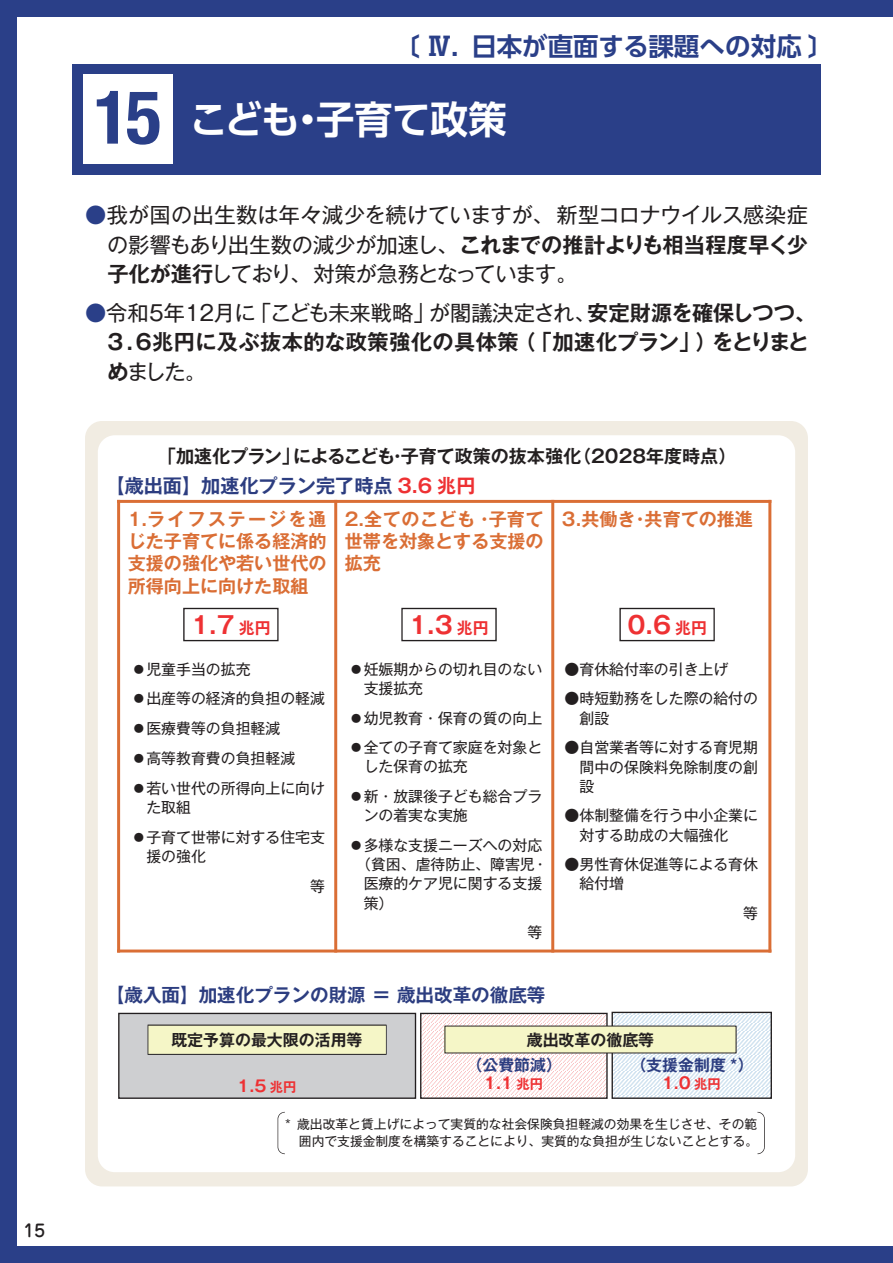
<style>
.page{position:relative;width:893px;height:1263px;background:#2a3f88}
.page>*{position:absolute;margin:0;border:0;box-sizing:border-box;transform-origin:0 0}
.t1{font:700 38.25px "UD Shin Go Pro De";letter-spacing:-.01em;color:#fff}
.t2{font:700 25.5px "UD Shin Go Pro De";color:#2a3f88}
.t3{font:700 23.85px "Gothic MB101 Pr 6 De";color:#ee3133}
.t4{font:21.3px/29.7px "Gothic MB101 Pr 6 N";letter-spacing:-.015em;color:#231f20;text-align:justify}
.t5{font:700 21.3px "Gothic MB101 Pr 6 N De";letter-spacing:.02em;color:#231f20}
.t6{font:700 19.2px "Gothic MB101 Pr 6 De";color:#2c3d80}
.t7{font:700 18.6px "Gothic MB101 Pr 6 De";color:#2c3d80}
.t8{font:700 18px/22.4px "Gothic MB101 Pr 6 De";color:#da6e35;text-align:justify}
.t9{font:700 18px "Gothic MB101 Pr 6 N De";color:#231f20}
.t10{font:500 16.95px "Jun 34 Pro";color:#231f20}
.t11{font:700 15.9px "Gothic MB101 Pr 6 De";color:#231f20}
.t12{font:700 15.9px "Gothic MB101 Pr 6 De";color:#ee3133}
.t13{font:700 15.9px "Gothic MB101 Pr 6 De";color:#2c3d80}
.t14{font:14.85px/19.2px "Gothic MB101 Pr 6";color:#231f20}
.t15{font:12.75px/17px "Gothic MB101 Pr 6";color:#231f20;text-align:right}
.s1{font-family:"Helvetica Neue LT Std";font-stretch:condensed;font-size:74.4px;color:#2a3f88}
.s2{color:#2a3f88}
.s3{font-family:"Gothic MB101 Pr 6 N De";font-weight:700}
.s4{color:#ee3133}
.s5{font-size:15.9px}
.s6{font-size:13.35px}
</style>
<div class="page">
<div style="left:17px;top:17px;width:876px;height:1229px;background:#fff"></div>
<div style="left:85px;top:421px;width:723px;height:765px;background:#f1ece2;border-radius:17px"></div>
<div style="left:98px;top:435px;width:697px;height:737px;background:#fff;border-radius:17px"></div>
<hr style="left:334px;top:500px;width:3px;height:452px;background:#da6e35">
<hr style="left:551px;top:500px;width:3px;height:452px;background:#da6e35">
<hr style="left:117px;top:500px;width:3px;height:452px;background:#da6e35">
<hr style="left:768px;top:500px;width:3px;height:452px;background:#da6e35">
<hr style="left:117px;top:500px;width:654px;height:3px;background:#da6e35">
<hr style="left:117px;top:949px;width:654px;height:3px;background:#da6e35">
<svg style="left:183px;top:608px;width:96px;height:33px"></svg>
<svg style="left:401px;top:608px;width:96px;height:33px"></svg>
<svg style="left:619px;top:608px;width:96px;height:33px"></svg>
<svg style="left:118px;top:1012px;width:654px;height:87px"></svg>
<svg style="left:278px;top:1112px;width:487px;height:42px"></svg>
<div style="left:72px;top:64px;width:749px;height:110px;background:#2a3f88"></div>
<div style="left:83px;top:74px;width:89px;height:90px;background:#fff"></div>
<p class="t10" style="left:24px;top:1217px;width:23px">15</p>
<h2 class="t2" style="left:394px;top:26px;width:441px">〔 Ⅳ．日本が直面する課題への対応〕</h2>
<h1 class="t1" style="left:94px;top:88px;width:415px"><span class="s1">15</span> こども・⼦育て政策</h1>
<h3 class="t4" style="left:107px;top:198px;width:702px;text-indent:-22px"><span class="s2">●</span>我が国の出生数は年々減少を続けていますが、新型コロナウイルス感染症の影響もあり出生数の減少が加速し、<span class="s3">これまでの推計よりも相当程度早く少⼦化が進⾏</span>しており、対策が急務となっています。</h3>
<h3 class="t4" style="left:85px;top:296px;width:733px"><span class="s2">●</span>令和５年12月に「こども未来戦略」が閣議決定され、<span class="s3">安定財源を確保しつつ、</span></h3>
<h3 class="t5" style="left:105px;top:325px;width:706px">３.６兆円に及ぶ抜本的な政策強化の具体策（「加速化プラン」）をとりまと</h3>
<h3 class="t4" style="left:107px;top:356px;width:101px"><span class="s3">め</span>ました。</h3>
<p class="t9" style="left:158px;top:442px;width:580px">「加速化プラン」によるこども・⼦育て政策の抜本強化（2028年度時点）</p>
<p class="t6" style="left:106px;top:470px;width:371px">【歳出面】加速化プラン完了時点 <span class="s4">3.6 兆円</span></p>
<p class="t8" style="left:128px;top:507px;width:200px">1.ライフステージを通じた子育てに係る経済的支援の強化や若い世代の所得向上に向けた取組</p>
<p class="t8" style="left:345px;top:507px;width:200px">2.全てのこども・子育て世帯を対象とする支援の拡充</p>
<p class="t8" style="left:562px;top:507px;width:193px">3.共働き・共育ての推進</p>
<h3 class="t3" style="left:191px;top:605px;width:81px">1.7 <span class="s5">兆円</span></h3>
<h3 class="t3" style="left:409px;top:605px;width:81px">1.3 <span class="s5">兆円</span></h3>
<h3 class="t3" style="left:627px;top:605px;width:81px">0.6 <span class="s5">兆円</span></h3>
<p class="t14" style="left:131px;top:658px;width:121px">●児童手当の拡充</p>
<p class="t14" style="left:131px;top:688px;width:195px">●出産等の経済的負担の軽減</p>
<p class="t14" style="left:131px;top:718px;width:150px">●医療費等の負担軽減</p>
<p class="t14" style="left:131px;top:748px;width:165px">●高等教育費の負担軽減</p>
<p class="t14" style="left:146px;top:777px;width:180px;text-indent:-15px">●若い世代の所得向上に向けた取組</p>
<p class="t14" style="left:146px;top:826px;width:180px;text-indent:-15px">●子育て世帯に対する住宅支援の強化</p>
<p class="t14" style="left:310px;top:875px;width:16px">等</p>
<p class="t14" style="left:364px;top:658px;width:180px;text-indent:-15px">●妊娠期からの切れ目のない支援拡充</p>
<p class="t14" style="left:349px;top:707px;width:195px">●幼児教育・保育の質の向上</p>
<p class="t14" style="left:364px;top:737px;width:180px;text-indent:-15px">●全ての子育て家庭を対象とした保育の拡充</p>
<p class="t14" style="left:364px;top:786px;width:180px;text-indent:-15px">●新・放課後子ども総合プランの着実な実施</p>
<p class="t14" style="left:349px;top:835px;width:195px">●多様な支援ニーズへの対応</p>
<p class="t14" style="left:356px;top:854px;width:193px">（貧困、虐待防止、障害児・</p>
<p class="t14" style="left:364px;top:873px;width:180px">医療的ケア児に関する支援</p>
<p class="t14" style="left:364px;top:892px;width:31px">策）</p>
<p class="t14" style="left:527px;top:922px;width:16px">等</p>
<p class="t7" style="left:106px;top:979px;width:441px">【歳入面】加速化プランの財源＝歳出改革の徹底等</p>
<p class="t14" style="left:565px;top:658px;width:165px">●育休給付率の引き上げ</p>
<p class="t14" style="left:579px;top:688px;width:180px;text-indent:-15px">●時短勤務をした際の給付の創設</p>
<p class="t14" style="left:579px;top:737px;width:180px;text-align:justify;text-indent:-15px">●自営業者等に対する育児期間中の保険料免除制度の創設</p>
<p class="t14" style="left:579px;top:805px;width:180px;text-indent:-15px">●体制整備を行う中小企業に対する助成の大幅強化</p>
<p class="t14" style="left:579px;top:854px;width:180px;text-indent:-15px">●男性育休促進等による育休給付増</p>
<p class="t14" style="left:743px;top:903px;width:16px">等</p>
<p class="t11" style="left:171px;top:1026px;width:193px">既定予算の最大限の活用等</p>
<p class="t11" style="left:527px;top:1026px;width:129px">歳出改革の徹底等</p>
<p class="t12" style="left:237px;top:1073px;width:61px">1.5 <span class="s6">兆円</span></p>
<p class="t12" style="left:484px;top:1070px;width:61px">1.1 <span class="s6">兆円</span></p>
<p class="t12" style="left:662px;top:1070px;width:61px">1.0 <span class="s6">兆円</span></p>
<p class="t13" style="left:466px;top:1052px;width:97px">（公費節減）</p>
<p class="t13" style="left:630px;top:1052px;width:125px">（支援金制度 *）</p>
<p class="t15" style="left:285px;top:1115px;width:475px">* 歳出改革と賃上げによって実質的な社会保険負担軽減の効果を生じさせ、その範囲内で支援金制度を構築することにより、実質的な負担が生じないこととする。</p>
</div>
